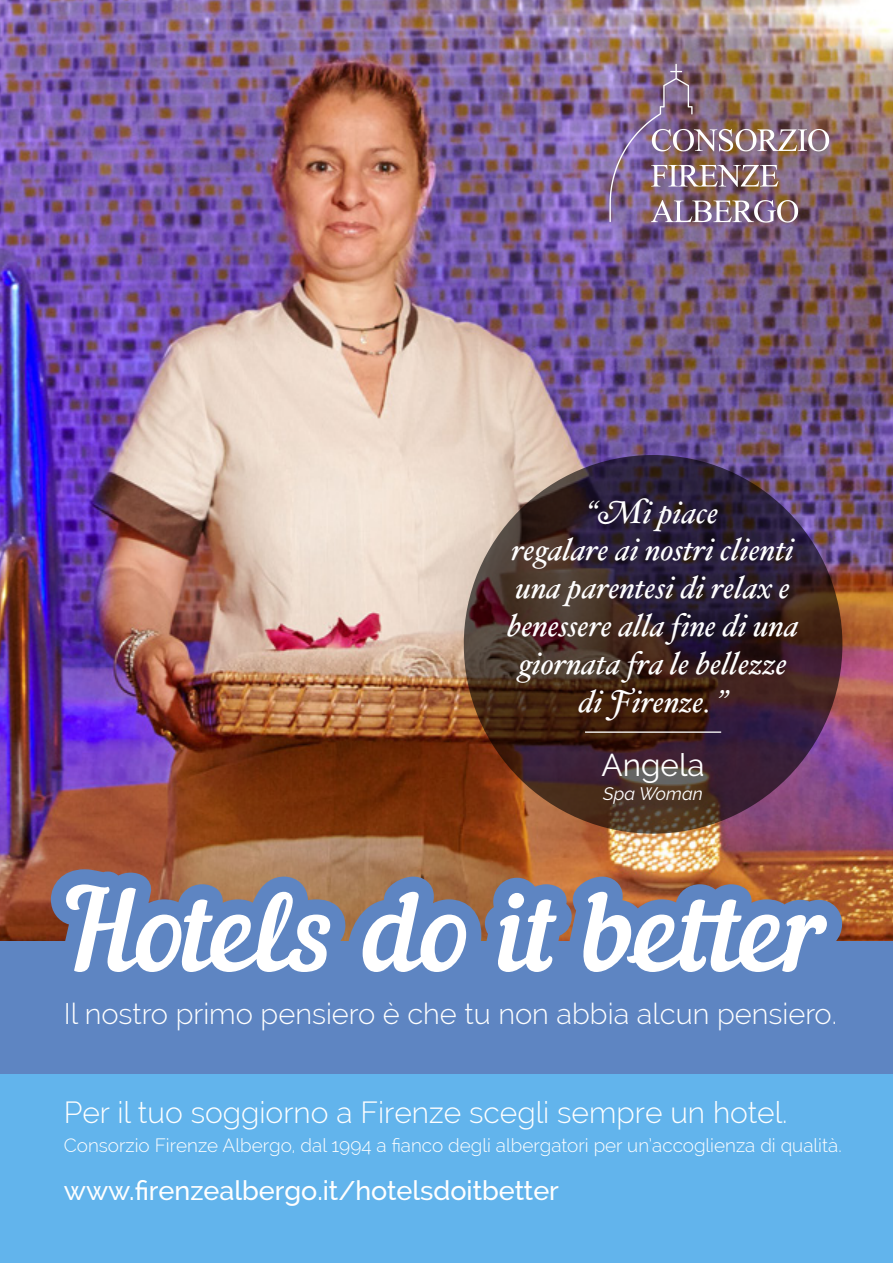
<style>
.page{position:relative;width:893px;height:1263px;background:#fff}
.page>*{position:absolute;margin:0;border:0;box-sizing:border-box;transform-origin:0 0}
.t1{font:31.5px/37.8px "Hoefler Text Regular Italic Swash";color:#fff;text-align:center}
.t2{font:31.5px "Raleway";color:#fff}
.t3{font:300 30px "Raleway";color:#fff}
.t4{font:300 29.1px "Raleway";color:#fff}
.t5{font:500 27px "Raleway";color:#fff}
.t6{font:300 18.9px "Raleway";color:#fff}
.t7{font:italic 18px "Raleway";color:#fff}
</style>
<div class="page">
<img style="left:0;top:0;width:893px;height:941px">
<div style="left:0;top:1019px;width:893px;height:244px;background:#62b4ec"></div>
<div style="left:0;top:941px;width:893px;height:133px;background:#5e85c2"></div>
<svg style="left:51px;top:869px;width:791px;height:72px;background:#9f725a"></svg>
<svg style="left:66px;top:884px;width:761px;height:88px;fill:#6185c2"></svg>
<img style="left:609px;top:64px;width:220px;height:159px">
<svg style="left:464px;top:455px;width:378px;height:379px;background:#392429"></svg>
<hr style="left:585px;top:731px;width:136px;height:2px;background:#fff">
<p class="t1" style="left:508px;top:496px;width:292px">“Mi piace<br>regalare ai nostri clienti una parentesi di relax e benessere alla fine di una giornata fra le bellezze di Firenze. ”</p>
<p class="t2" style="left:601px;top:747px;width:105px">Angela</p>
<p class="t7" style="left:603px;top:784px;width:101px">Spa Woman</p>
<p class="t4" style="left:64px;top:997px;width:775px">Il nostro primo pensiero è che tu non abbia alcun pensiero.</p>
<p class="t3" style="left:64px;top:1094px;width:725px">Per il tuo soggiorno a Firenze scegli sempre un hotel.</p>
<p class="t6" style="left:64px;top:1134px;width:779px">Consorzio Firenze Albergo, dal 1994 a fianco degli albergatori per un’accoglienza di qualità.</p>
<p class="t5" style="left:64px;top:1175px;width:497px">www.firenzealbergo.it/hotelsdoitbetter</p>
</div>
